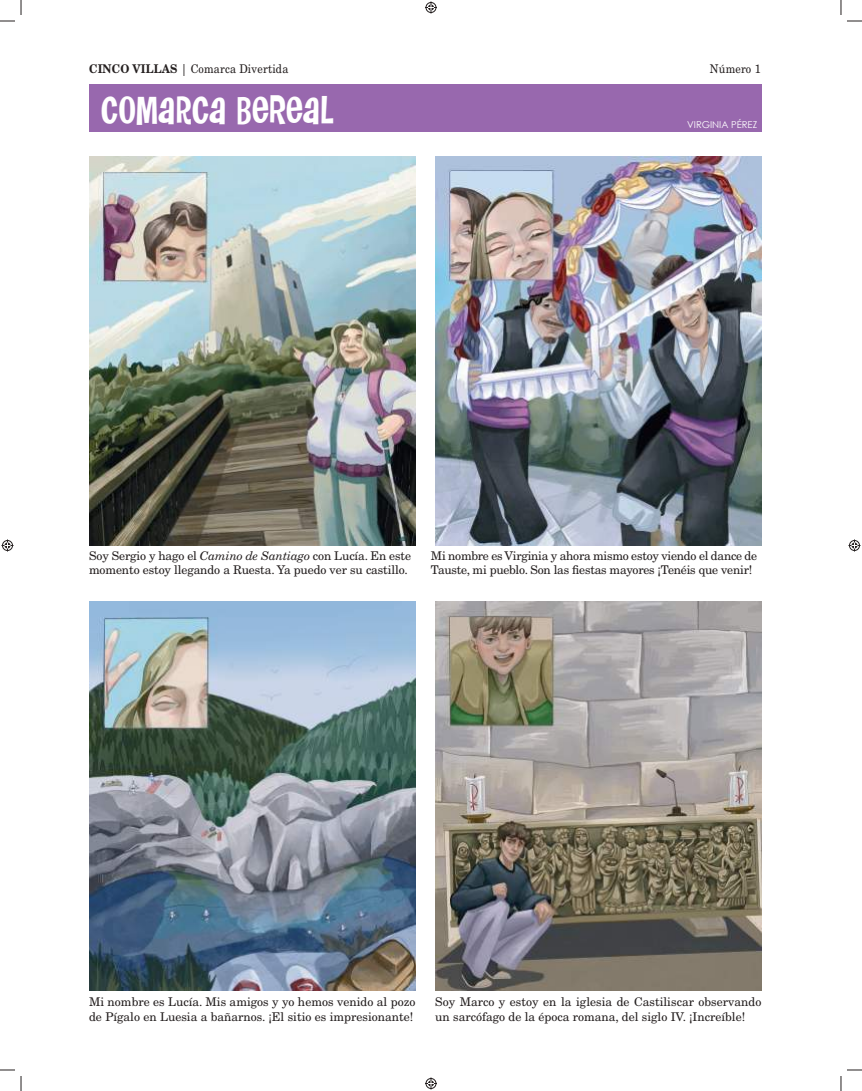
<style>
.page{position:relative;width:862px;height:1091px;background:#fff}
.page>*{position:absolute;margin:0;border:0;box-sizing:border-box;transform-origin:0 0}
.t1{font:40px "Flawless Flygirl PB";letter-spacing:.015em;color:#fff;scale:.9 1}
.t2{font:12px/14.4px "New Century Schlbk LT Std";color:#241f1f}
.t3{font:12px/14.4px "New Century Schlbk LT Std";letter-spacing:-.02em;color:#241f1f}
.t4{font:12px "New Century Schlbk LT Std";color:#241f1f;scale:.9 1}
.t5{font:9.5px "Century Gothic";color:#fff}
.s1{font-weight:700}
.s2{font-style:italic}
</style>
<div class="page">
<img style="left:89px;top:156px;width:326px;height:389px">
<div style="left:89px;top:84px;width:672px;height:48px;background:#9868ae"></div>
<img style="left:89px;top:602px;width:326px;height:388px">
<img style="left:435px;top:156px;width:326px;height:389px">
<img style="left:435px;top:602px;width:326px;height:388px">
<svg style="left:0;top:0;width:22px;height:22px"></svg>
<svg style="left:0;top:1069px;width:22px;height:22px"></svg>
<svg style="left:840px;top:0;width:21px;height:22px"></svg>
<svg style="left:840px;top:1069px;width:21px;height:22px"></svg>
<svg style="left:425px;top:2px;width:12px;height:12px"></svg>
<svg style="left:425px;top:1077px;width:12px;height:12px"></svg>
<svg style="left:2px;top:539px;width:12px;height:12px"></svg>
<svg style="left:848px;top:539px;width:12px;height:12px"></svg>
<p class="t4" style="left:89px;top:61px;width:223px"><span class="s1">CINCO VILLAS</span> | Comarca Divertida</p>
<p class="t4" style="left:709px;top:61px;width:58px">Número 1</p>
<h1 class="t1" style="left:101px;top:85px;width:260px">COMARCA BEREAL</h1>
<p class="t5" style="left:687px;top:118px;width:71px">VIRGINIA PÉREZ</p>
<p class="t2" style="left:89px;top:548px;width:323px">Soy Sergio y hago el <span class="s2">Camino de Santiago</span> con Lucía. En este momento estoy llegando a Ruesta. Ya puedo ver su castillo.</p>
<p class="t3" style="left:431px;top:548px;width:328px">Mi nombre es Virginia y ahora mismo estoy viendo el dance de<br>Tauste, mi pueblo. Son las fiestas mayores ¡Tenéis que venir!</p>
<p class="t2" style="left:89px;top:995px;width:328px">Mi nombre es Lucía. Mis amigos y yo hemos venido al pozo de Pígalo en Luesia a bañarnos. ¡El sitio es impresionante!</p>
<p class="t2" style="left:435px;top:995px;width:328px">Soy Marco y estoy en la iglesia de Castiliscar observando un sarcófago de la época romana, del siglo IV. ¡Increíble!</p>
</div>
